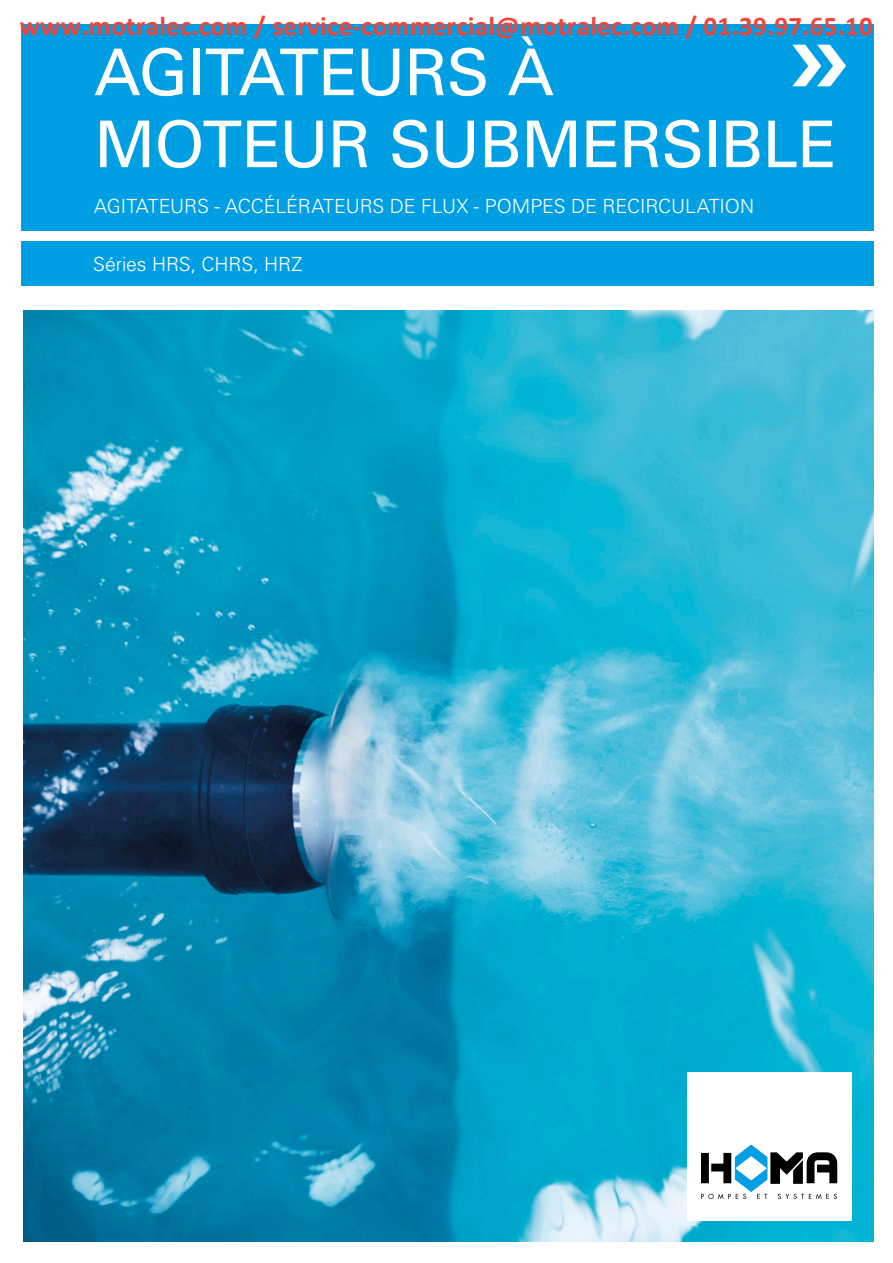
<style>
.page{position:relative;width:893px;height:1263px;background:#fff}
.page>*{position:absolute;margin:0;border:0;box-sizing:border-box;transform-origin:0 0}
.t1{font:64.5px "Univers";letter-spacing:-.015em;color:#fff}
.t2{font:700 27px "Calibri";color:#f54337}
.t3{font:300 19.5px "Univers";letter-spacing:-.005em;color:#fff}
</style>
<div class="page">
<img style="left:23px;top:310px;width:851px;height:932px">
<div style="left:21px;top:24px;width:853px;height:207px;background:#009fe3"></div>
<div style="left:21px;top:241px;width:853px;height:45px;background:#009fe3"></div>
<svg style="left:792px;top:45px;width:54px;height:41px"></svg>
<div style="left:687px;top:1071px;width:164px;height:149px;background:#fff"></div>
<svg style="left:701px;top:1145px;width:136px;height:54px"></svg>
<h2 class="t2" style="left:20px;top:15px;width:855px">www.motralec.com / service-commercial@motralec.com / 01.39.97.65.10</h2>
<p class="t1" style="left:94px;top:35px;width:461px">AGITATEURS À</p>
<p class="t1" style="left:94px;top:107px;width:745px">MOTEUR SUBMERSIBLE</p>
<p class="t3" style="left:94px;top:195px;width:661px">AGITATEURS - ACCÉLÉRATEURS DE FLUX - POMPES DE RECIRCULATION</p>
<p class="t3" style="left:93px;top:253px;width:211px">Séries HRS, CHRS, HRZ</p>
</div>
